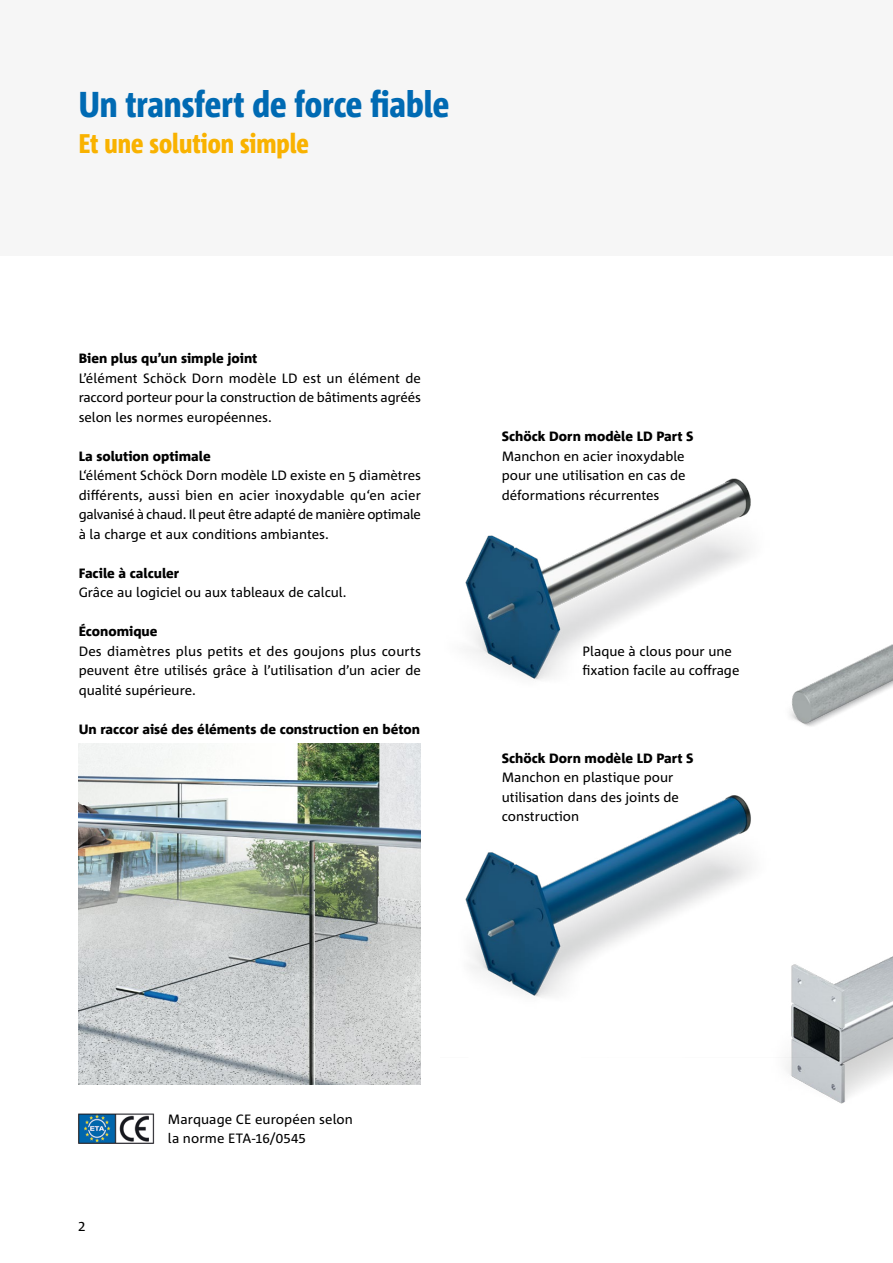
<style>
.page{position:relative;width:893px;height:1263px;background:#fff}
.page>*{position:absolute;margin:0;border:0;box-sizing:border-box;transform-origin:0 0}
.t1{font:800 condensed 36px "Corpid Schoeck";color:#006ab3}
.t2{font:800 condensed 27px "Corpid Schoeck";color:#f9b200}
.t3{font:13.5px/19.5px "Corpid Schoeck";color:#000;text-align:justify}
.t4{font:13.5px/19.5px "Corpid E1 s";color:#000;text-align:justify}
.t5{font:800 13.5px "Corpid Schoeck";color:#000}
</style>
<div class="page">
<img style="left:78px;top:1114px;width:77px;height:29px">
<img style="left:79px;top:743px;width:342px;height:341px">
<div style="left:0;top:0;width:893px;height:255px;background:#f6f6f6"></div>
<img style="left:465px;top:478px;width:286px;height:202px">
<img style="left:465px;top:795px;width:287px;height:202px">
<img style="left:790px;top:644px;width:103px;height:83px">
<img style="left:784px;top:956px;width:109px;height:148px">
<h1 class="t1" style="left:79px;top:82px;width:372px">Un transfert de force fiable</h1>
<h2 class="t2" style="left:79px;top:127px;width:232px">Et une solution simple</h2>
<p class="t5" style="left:79px;top:350px;width:180px">Bien plus qu’un simple joint</p>
<p class="t3" style="left:79px;top:368px;width:344px">L’élément Schöck Dorn modèle LD est un élément de raccord porteur pour la construction de bâtiments agréés selon les normes européennes.</p>
<p class="t5" style="left:79px;top:447px;width:134px">La solution optimale</p>
<p class="t4" style="left:79px;top:465px;width:344px">L‘élément Schöck Dorn modèle LD existe en 5 diamètres différents, aussi bien en acier inoxydable qu‘en acier galvanisé à chaud. Il peut être adapté de manière optimale à la charge et aux conditions ambiantes.</p>
<p class="t5" style="left:79px;top:564px;width:102px">Facile à calculer</p>
<p class="t3" style="left:79px;top:582px;width:269px">Grâce au logiciel ou aux tableaux de calcul.</p>
<p class="t5" style="left:79px;top:623px;width:80px">Économique</p>
<p class="t3" style="left:79px;top:641px;width:344px">Des diamètres plus petits et des goujons plus courts peuvent être utilisés grâce à l’utilisation d’un acier de qualité supérieure.</p>
<p class="t5" style="left:79px;top:720px;width:343px">Un raccor aisé des éléments de construction en béton</p>
<p class="t5" style="left:502px;top:428px;width:193px">Schöck Dorn modèle LD Part S</p>
<p class="t3" style="left:502px;top:446px;width:185px">Manchon en acier inoxydable pour une utilisation en cas de déformations récurrentes</p>
<p class="t3" style="left:583px;top:641px;width:158px">Plaque à clous pour une fixation facile au coffrage</p>
<p class="t5" style="left:502px;top:750px;width:193px">Schöck Dorn modèle LD Part S</p>
<p class="t3" style="left:502px;top:768px;width:179px;text-align:left">Manchon en plastique pour utilisation dans des joints de construction</p>
<p class="t3" style="left:78px;top:1216px;width:9px">2</p>
<p class="t3" style="left:168px;top:1109px;width:187px">Marquage CE européen selon la norme ETA-16/0545</p>
</div>
